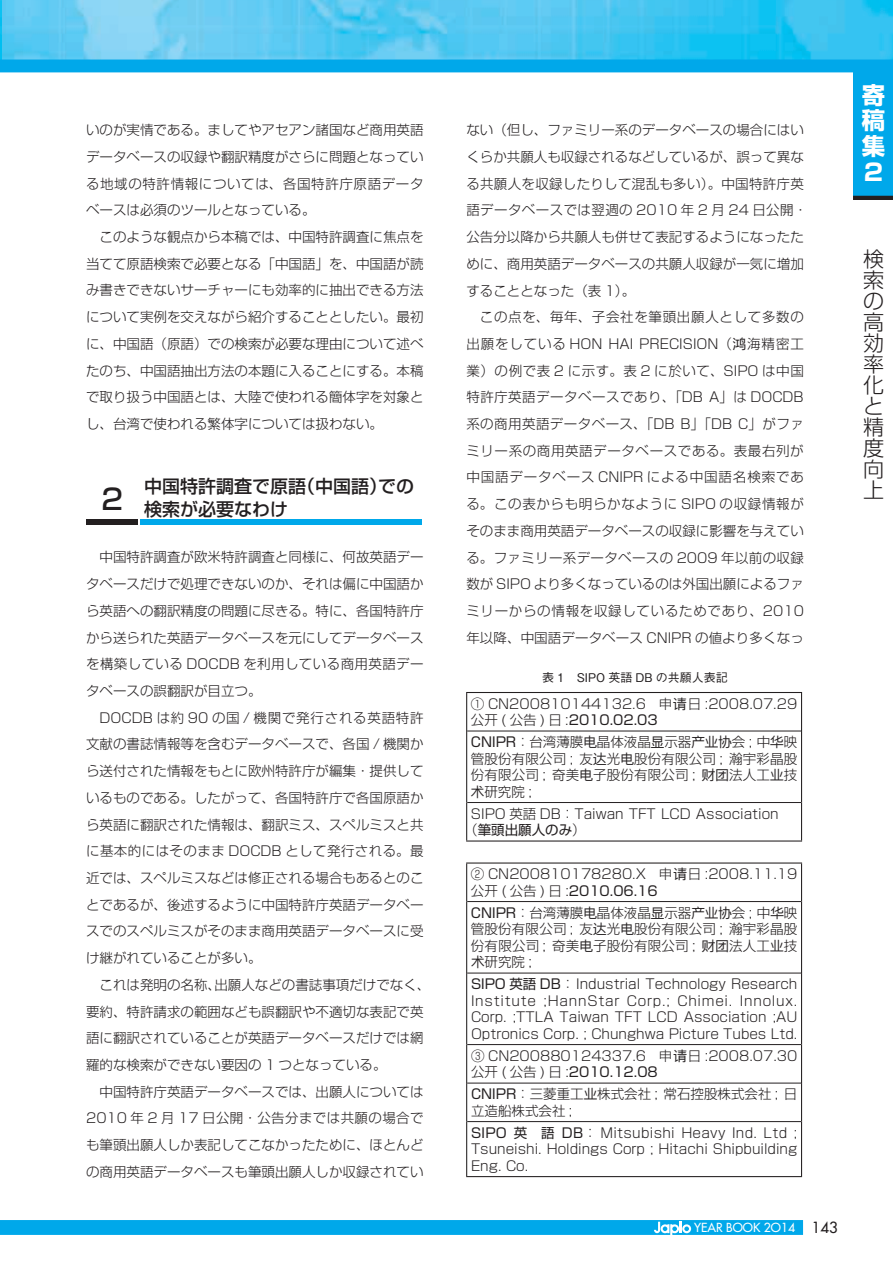
<style>
.page{position:relative;width:893px;height:1263px;background:#fff}
.page>*{position:absolute;margin:0;border:0;box-sizing:border-box;transform-origin:0 0}
.t1{font:500 28.5px "Shin Go Pr 5";color:#231f20}
.t2{font:700 23.4px/26px "Shin Go Pro";color:#fff;text-align:justify}
.t3{font:300 21px/21px "Shin Go Pro";color:#231f20;text-align:justify}
.t4{font:500 18px/22.5px "Shin Go Pro";color:#231f20}
.t5{font:300 13.5px/26.7px "Shin Go Pr 5";color:#231f20;text-align:justify}
.t6{font:300 13.5px/16.5px "Shin Go Pro";color:#231f20}
.t7{font:500 12.15px "Futura Std";color:#fff}
.t8{font:500 12px "Gothic BBB Pro";color:#231f20}
.s1{font-family:"MPARUD Jingxihei Gbe DB";font-weight:400}
.s2{font-family:"Shin Go Pr 5"}
.s3{font-weight:400}
.s4{font-size:15px;color:#231f20}
</style>
<div class="page">
<div style="left:853px;top:73px;width:40px;height:127px;background:#231f20"></div>
<img style="left:0;top:0;width:893px;height:60px">
<div style="left:0;top:1220px;width:803px;height:15px;background:#00a8ea"></div>
<div style="left:0;top:60px;width:893px;height:12px;background:#00a8ea"></div>
<svg style="left:654px;top:1222px;width:37px;height:13px"></svg>
<div style="left:853px;top:68px;width:40px;height:128px;background:#00a8ea"></div>
<div style="left:140px;top:519px;width:282px;height:5px;background:#00a8ea"></div>
<div style="left:86px;top:519px;width:51px;height:5px;background:#231f20"></div>
<hr style="left:466px;top:692px;width:336px;height:1px;background:#231f20">
<hr style="left:466px;top:693px;width:1px;height:38px;background:#231f20">
<hr style="left:801px;top:693px;width:1px;height:38px;background:#231f20">
<hr style="left:466px;top:731px;width:1px;height:71px;background:#231f20">
<hr style="left:801px;top:731px;width:1px;height:71px;background:#231f20">
<hr style="left:466px;top:802px;width:1px;height:38px;background:#231f20">
<hr style="left:801px;top:802px;width:1px;height:38px;background:#231f20">
<hr style="left:466px;top:840px;width:336px;height:1px;background:#231f20">
<hr style="left:466px;top:862px;width:336px;height:1px;background:#231f20">
<hr style="left:466px;top:863px;width:1px;height:38px;background:#231f20">
<hr style="left:801px;top:863px;width:1px;height:38px;background:#231f20">
<hr style="left:466px;top:901px;width:1px;height:72px;background:#231f20">
<hr style="left:801px;top:901px;width:1px;height:72px;background:#231f20">
<hr style="left:466px;top:973px;width:1px;height:71px;background:#231f20">
<hr style="left:801px;top:973px;width:1px;height:71px;background:#231f20">
<hr style="left:466px;top:1044px;width:1px;height:39px;background:#231f20">
<hr style="left:801px;top:1044px;width:1px;height:39px;background:#231f20">
<hr style="left:466px;top:1083px;width:1px;height:38px;background:#231f20">
<hr style="left:801px;top:1083px;width:1px;height:38px;background:#231f20">
<hr style="left:466px;top:1121px;width:1px;height:55px;background:#231f20">
<hr style="left:801px;top:1121px;width:1px;height:55px;background:#231f20">
<hr style="left:466px;top:1176px;width:336px;height:1px;background:#231f20">
<hr style="left:467px;top:731px;width:334px;height:1px;background:#231f20">
<hr style="left:467px;top:802px;width:334px;height:1px;background:#231f20">
<hr style="left:467px;top:901px;width:334px;height:1px;background:#231f20">
<hr style="left:467px;top:973px;width:334px;height:1px;background:#231f20">
<hr style="left:467px;top:1044px;width:334px;height:1px;background:#231f20">
<hr style="left:467px;top:1083px;width:334px;height:1px;background:#231f20">
<hr style="left:467px;top:1121px;width:334px;height:1px;background:#231f20">
<p class="t5" style="left:86px;top:115px;width:339px">いのが実情である。ましてやアセアン諸国など商用英語データベースの収録や翻訳精度がさらに問題となっている地域の特許情報については、各国特許庁原語データベースは必須のツールとなっている。</p>
<p class="t5" style="left:86px;top:222px;width:339px;text-indent:14px">このような観点から本稿では、中国特許調査に焦点を当てて原語検索で必要となる「中国語」を、中国語が読み書きできないサーチャーにも効率的に抽出できる方法について実例を交えながら紹介することとしたい。最初に、中国語（原語）での検索が必要な理由について述べたのち、中国語抽出方法の本題に入ることにする。本稿で取り扱う中国語とは、大陸で使われる簡体字を対象とし、台湾で使われる繁体字については扱わない。</p>
<h1 class="t1" style="left:101px;top:475px;width:23px">2</h1>
<h3 class="t4" style="left:144px;top:473px;width:271px">中国特許調査で原語（中国語）での検索が必要なわけ</h3>
<p class="t5" style="left:86px;top:543px;width:339px;text-indent:14px">中国特許調査が欧米特許調査と同様に、何故英語データベースだけで処理できないのか、それは偏に中国語から英語への翻訳精度の問題に尽きる。特に、各国特許庁から送られた英語データベースを元にしてデータベースを構築している DOCDB を利用している商用英語データベースの誤翻訳が目立つ。</p>
<p class="t5" style="left:86px;top:703px;width:339px;text-indent:14px">DOCDB は約 90 の国 / 機関で発行される英語特許文献の書誌情報等を含むデータベースで、各国 / 機関から送付された情報をもとに欧州特許庁が編集・提供しているものである。したがって、各国特許庁で各国原語から英語に翻訳された情報は、翻訳ミス、スペルミスと共に基本的にはそのまま DOCDB として発行される。最近では、スペルミスなどは修正される場合もあるとのことであるが、後述するように中国特許庁英語データベースでのスペルミスがそのまま商用英語データベースに受け継がれていることが多い。</p>
<p class="t5" style="left:86px;top:970px;width:346px;text-align:left;text-indent:14px">これは発明の名称、出願人などの書誌事項だけでなく、要約、特許請求の範囲なども誤翻訳や不適切な表記で英語に翻訳されていることが英語データベースだけでは網羅的な検索ができない要因の 1 つとなっている。</p>
<p class="t5" style="left:86px;top:1077px;width:339px;text-indent:14px">中国特許庁英語データベースでは、出願人については2010 年 2 月 17 日公開・公告分までは共願の場合でも筆頭出願人しか表記してこなかったために、ほとんどの商用英語データベースも筆頭出願人しか収録されてい</p>
<p class="t5" style="left:466px;top:116px;width:342px;text-align:left">ない（但し、ファミリー系のデータベースの場合にはいくらか共願人も収録されるなどしているが、誤って異なる共願人を収録したりして混乱も多い）。中国特許庁英語データベースでは翌週の 2010 年 2 月 24 日公開・公告分以降から共願人も併せて表記するようになったために、商用英語データベースの共願人収録が一気に増加することとなった（表 1）。</p>
<p class="t5" style="left:466px;top:302px;width:339px;text-indent:14px">この点を、毎年、子会社を筆頭出願人として多数の出願をしている HON HAI PRECISION（<span class="s1">鸿</span>海精密工業）の例で表 2 に示す。表 2 に於いて、SIPO は中国特許庁英語データベースであり、「DB A」は DOCDB系の商用英語データベース、「DB B」「DB C」がファミリー系の商用英語データベースである。表最右列が中国語データベース CNIPR による中国語名検索である。この表からも明らかなように SIPO の収録情報がそのまま商用英語データベースの収録に影響を与えている。ファミリー系データベースの 2009 年以前の収録数が SIPO より多くなっているのは外国出願によるファミリーからの情報を収録しているためであり、2010年以降、中国語データベース CNIPR の値より多くなっ</p>
<p class="t8" style="left:542px;top:668px;width:187px">表 1　SIPO 英語 DB の共願人表記</p>
<p class="t6" style="left:471px;top:694px;width:328px">① CN200810144132.6 申<span class="s1">请</span>日 :2008.07.29公<span class="s2">开</span> ( 公告 ) 日 :<span class="s3">2010.02.03</span></p>
<p class="t6" style="left:471px;top:732px;width:328px;text-align:justify"><span class="s3">CNIPR</span>：台湾薄膜<span class="s1">电</span>晶体液晶<span class="s1">显</span>示器<span class="s1">产业协</span>会 ; 中<span class="s1">华</span>映管股份有限公司 ; 友<span class="s1">达</span>光<span class="s1">电</span>股份有限公司 ; 瀚宇彩晶股份有限公司 ; 奇美<span class="s1">电</span>子股份有限公司 ; <span class="s1">财团</span>法人工<span class="s1">业</span>技<span class="s1">术</span>研究院 ;</p>
<p class="t6" style="left:464px;top:804px;width:335px;text-indent:7px">SIPO 英語 DB：Taiwan TFT LCD Association 　（<span class="s3">筆頭出願人のみ</span>）</p>
<p class="t6" style="left:471px;top:864px;width:328px">② CN200810178280.X 申<span class="s1">请</span>日 :2008.11.19公<span class="s2">开</span> ( 公告 ) 日 :<span class="s3">2010.06.16</span></p>
<p class="t6" style="left:471px;top:903px;width:328px;text-align:justify"><span class="s3">CNIPR</span>：台湾薄膜<span class="s1">电</span>晶体液晶<span class="s1">显</span>示器<span class="s1">产业协</span>会 ; 中<span class="s1">华</span>映管股份有限公司 ; 友<span class="s1">达</span>光<span class="s1">电</span>股份有限公司 ; 瀚宇彩晶股份有限公司 ; 奇美<span class="s1">电</span>子股份有限公司 ; <span class="s1">财团</span>法人工<span class="s1">业</span>技<span class="s1">术</span>研究院 ;</p>
<p class="t6" style="left:471px;top:974px;width:328px;text-align:justify"><span class="s3">SIPO 英語 DB</span>： Industrial Technology Research Institute ;HannStar Corp.; Chimei. Innolux.<br>Corp. ;TTLA Taiwan TFT LCD Association ;AU Optronics Corp. ; Chunghwa Picture Tubes Ltd.</p>
<p class="t6" style="left:471px;top:1046px;width:328px">③ CN200880124337.6 申<span class="s1">请</span>日 :2008.07.30公<span class="s2">开</span> ( 公告 ) 日 :<span class="s3">2010.12.08</span></p>
<p class="t6" style="left:471px;top:1084px;width:328px"><span class="s3">CNIPR</span>：三菱重工<span class="s1">业</span>株式会社 ; 常石控股株式会社 ; 日立造船株式会社 ;</p>
<p class="t6" style="left:471px;top:1123px;width:328px;text-align:justify"><span class="s3">SIPO 英 語 DB</span>： Mitsubishi Heavy Ind. Ltd ; Tsuneishi. Holdings Corp ; Hitachi Shipbuilding Eng. Co.</p>
<p class="t7" style="left:694px;top:1220px;width:145px">YEAR BOOK 2O14 <span class="s4">143</span></p>
<h2 class="t2" style="left:862px;top:79px;width:25px">寄稿集２</h2>
<h3 class="t3" style="left:863px;top:246px;width:22px">検索の高効率化と精度向上</h3>
</div>
